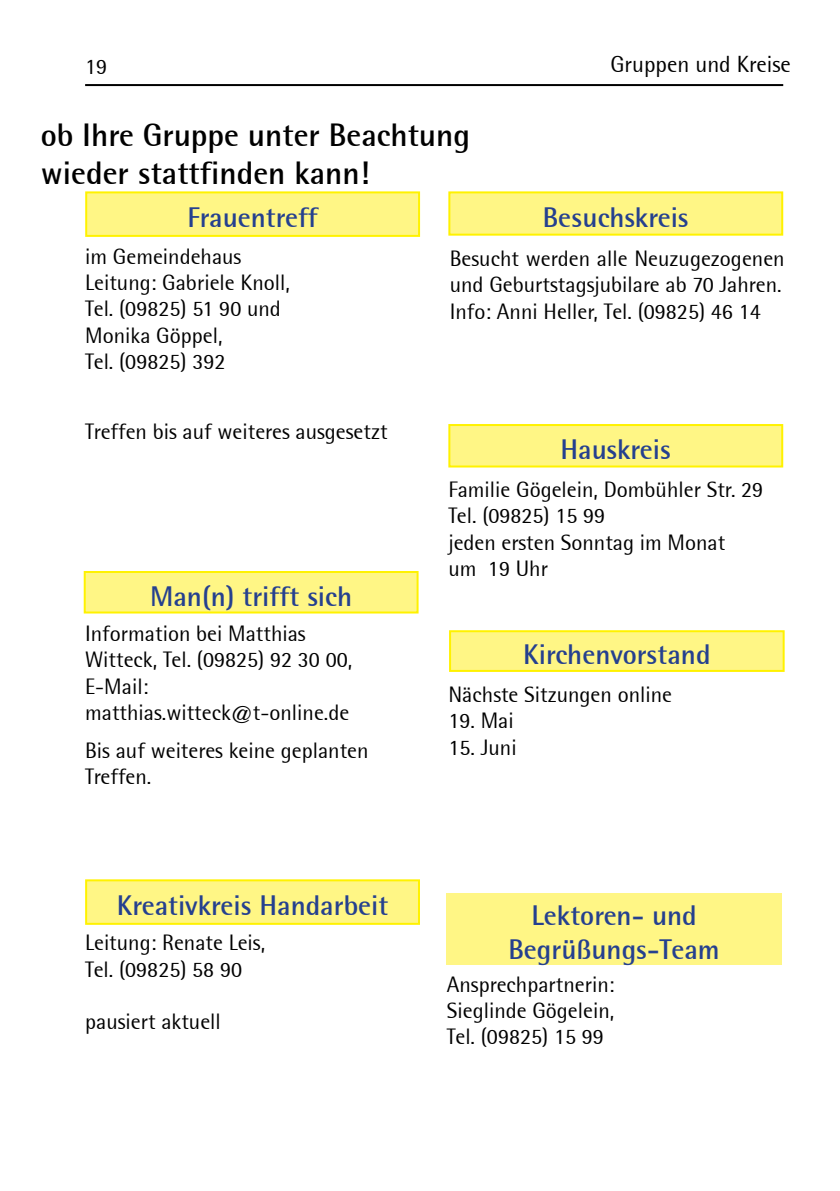
<style>
.page{position:relative;width:840px;height:1191px;background:#fff}
.page>*{position:absolute;margin:0;border:0;box-sizing:border-box;transform-origin:0 0}
.t1{font:700 32px/38.4px "Rotis Semi Sans";color:#000}
.t2{font:700 28px/33.6px "Rotis Semi Sans";color:#25408f;text-align:center}
.t3{font:23px "Rotis Semi Sans";color:#000}
.t4{font:22px/26.4px "Rotis Semi Sans";color:#000}
</style>
<div class="page">
<hr style="left:85px;top:84px;width:697px;height:2px;background:#000">
<div style="left:86px;top:192px;width:333px;height:44px;background:#fff685"></div>
<div style="left:85px;top:191px;width:335px;height:46px;border:2px solid #fff200"></div>
<div style="left:85px;top:572px;width:332px;height:40px;background:#fff685"></div>
<div style="left:84px;top:571px;width:334px;height:42px;border:2px solid #fff200"></div>
<div style="left:450px;top:631px;width:333px;height:40px;background:#fff685"></div>
<div style="left:449px;top:630px;width:335px;height:42px;border:2px solid #fff200"></div>
<div style="left:449px;top:192px;width:332px;height:43px;background:#fff685"></div>
<div style="left:448px;top:191px;width:334px;height:45px;border:2px solid #fff200"></div>
<div style="left:86px;top:880px;width:333px;height:43px;background:#fff685"></div>
<div style="left:85px;top:879px;width:335px;height:45px;border:2px solid #fff200"></div>
<div style="left:449px;top:425px;width:332px;height:41px;background:#fff685"></div>
<div style="left:448px;top:424px;width:334px;height:43px;border:2px solid #fff200"></div>
<div style="left:446px;top:893px;width:335px;height:71px;background:#fff685"></div>
<p class="t4" style="left:85px;top:53px;width:24px">19</p>
<p class="t3" style="left:610px;top:50px;width:182px">Gruppen und Kreise</p>
<h1 class="t1" style="left:41px;top:115px;width:430px">ob Ihre Gruppe unter Beachtung wieder stattfinden kann!</h1>
<p class="t2" style="left:187px;top:201px;width:132px">Frauentreff</p>
<p class="t4" style="left:85px;top:243px;width:206px">im Gemeindehaus<br>Leitung: Gabriele Knoll,<br>Tel. (09825) 51 90 und<br>Monika Göppel,<br>Tel. (09825) 392</p>
<p class="t4" style="left:85px;top:418px;width:304px">Treffen bis auf weiteres ausgesetzt</p>
<p class="t2" style="left:150px;top:579px;width:203px">Man(n) trifft sich</p>
<p class="t4" style="left:85px;top:620px;width:268px">Information bei Matthias<br>Witteck, Tel. (09825) 92 30 00,<br>E-Mail: matthias.witteck@t-online.de</p>
<p class="t4" style="left:85px;top:737px;width:285px">Bis auf weiteres keine geplanten<br>Treffen.</p>
<p class="t2" style="left:117px;top:888px;width:273px">Kreativkreis Handarbeit</p>
<p class="t4" style="left:85px;top:929px;width:181px">Leitung: Renate Leis,<br>Tel. (09825) 58 90</p>
<p class="t4" style="left:85px;top:1008px;width:137px">pausiert aktuell</p>
<p class="t2" style="left:542px;top:200px;width:148px">Besuchskreis</p>
<p class="t4" style="left:449px;top:245px;width:336px">Besucht werden alle Neuzugezogenen und Geburtstagsjubilare ab 70 Jahren.<br>Info: Anni Heller, Tel. (09825) 46 14</p>
<p class="t2" style="left:560px;top:432px;width:112px">Hauskreis</p>
<p class="t4" style="left:448px;top:476px;width:316px">Familie Gögelein, Dombühler Str. 29<br>Tel. (09825) 15 99<br>jeden ersten Sonntag im Monat<br>um 19 Uhr</p>
<p class="t2" style="left:523px;top:637px;width:189px">Kirchenvorstand</p>
<p class="t4" style="left:448px;top:681px;width:225px">Nächste Sitzungen online</p>
<p class="t4" style="left:448px;top:707px;width:67px">19. Mai</p>
<p class="t4" style="left:448px;top:734px;width:70px">15. Juni</p>
<p class="t2" style="left:508px;top:898px;width:213px">Lektoren- und<br>Begrüßungs-Team</p>
<p class="t4" style="left:446px;top:970px;width:169px;text-align:justify">Ansprechpartnerin:<br>Sieglinde Gögelein, Tel. (09825) 15 99</p>
</div>
